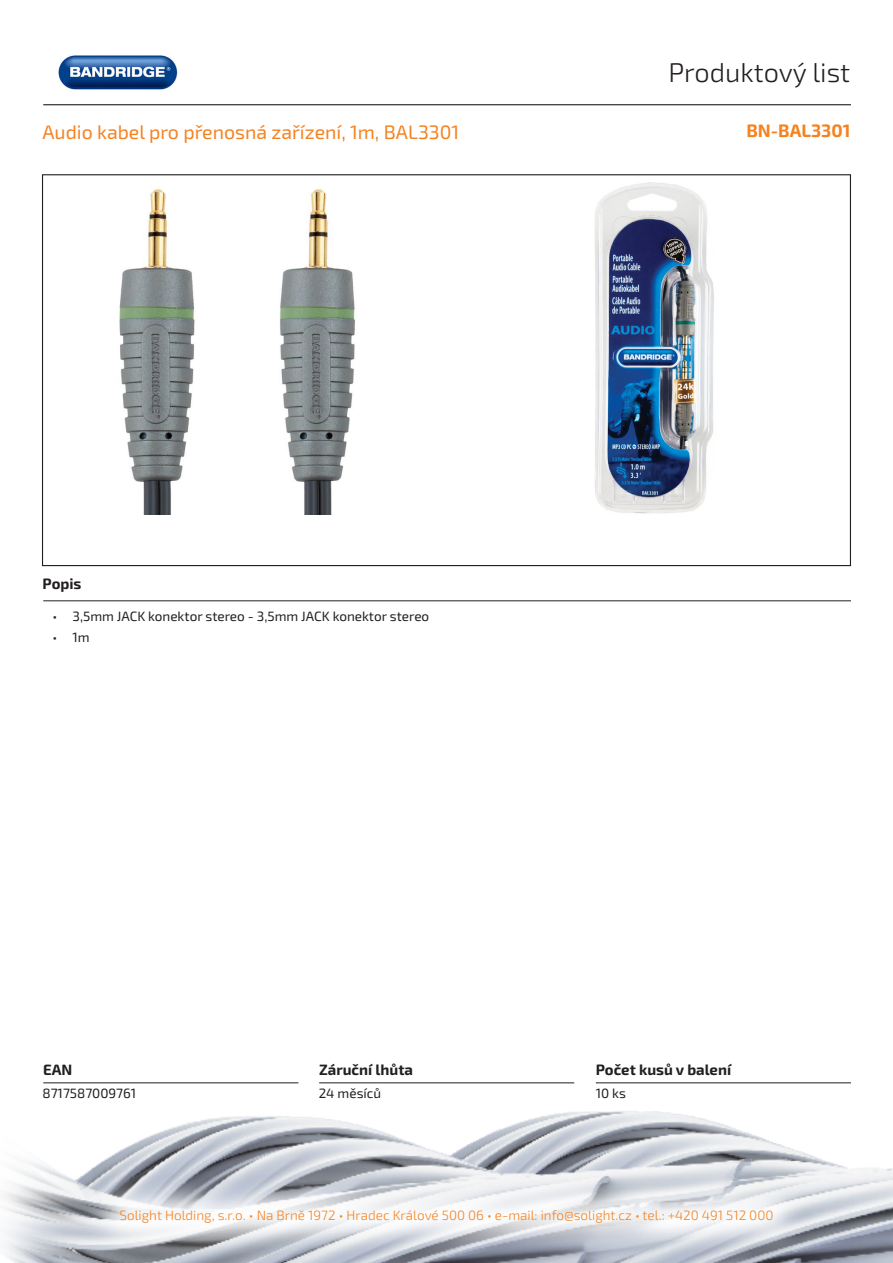
<style>
.page{position:relative;width:893px;height:1263px;background:#fff}
.page>*{position:absolute;margin:0;border:0;box-sizing:border-box;transform-origin:0 0}
.t1{font:300 27px "Exo 2.0";color:#231f20}
.t2{font:19.5px "Exo 2.0";color:#f58220}
.Kód_produktu{font:700 18px "Exo 2.0";color:#f58220}
.t3{font:700 15px "Exo 2.0";color:#231f20}
.t4{font:300 13.5px "Exo 2.0";color:#f58220}
.t5{font:13.5px "Exo 2.0";color:#231f20}
</style>
<div class="page">
<img style="left:3px;top:1082px;width:890px;height:181px">
<hr style="left:43px;top:104px;width:808px;height:1px;background:#231f20">
<hr style="left:43px;top:600px;width:808px;height:1px;background:#231f20">
<hr style="left:596px;top:1082px;width:255px;height:1px;background:#231f20">
<hr style="left:319px;top:1082px;width:255px;height:1px;background:#231f20">
<hr style="left:43px;top:1082px;width:255px;height:1px;background:#231f20">
<svg style="left:85px;top:1174px;width:723px;height:84px"></svg>
<img style="left:594px;top:182px;width:120px;height:332px">
<img style="left:119px;top:188px;width:236px;height:326px">
<img style="left:59px;top:55px;width:118px;height:35px">
<h1 class="t1" style="left:668px;top:57px;width:183px">Produktový list</h1>
<p class="t2" style="left:43px;top:120px;width:418px">Audio kabel pro přenosná zařízení, 1m, BAL3301</p>
<p class="Kód_produktu" style="left:746px;top:120px;width:106px">BN-BAL3301</p>
<p class="t3" style="left:43px;top:575px;width:40px">Popis</p>
<p class="t5" style="left:53px;top:608px;width:378px">• 3,5mm JACK konektor stereo - 3,5mm JACK konektor stereo</p>
<p class="t5" style="left:53px;top:630px;width:39px">• 1m</p>
<p class="t3" style="left:43px;top:1060px;width:31px">EAN</p>
<p class="t3" style="left:319px;top:1060px;width:95px">Záruční lhůta</p>
<p class="t3" style="left:596px;top:1060px;width:137px">Počet kusů v balení</p>
<p class="t5" style="left:43px;top:1085px;width:95px">8717587009761</p>
<p class="t5" style="left:319px;top:1085px;width:64px">24 měsíců</p>
<p class="t5" style="left:596px;top:1085px;width:32px">10 ks</p>
<p class="t4" style="left:120px;top:1208px;width:655px">Solight Holding, s.r.o. • Na Brně 1972 • Hradec Králové 500 06 • e-mail: info@solight.cz • tel.: +420 491 512 000</p>
</div>
